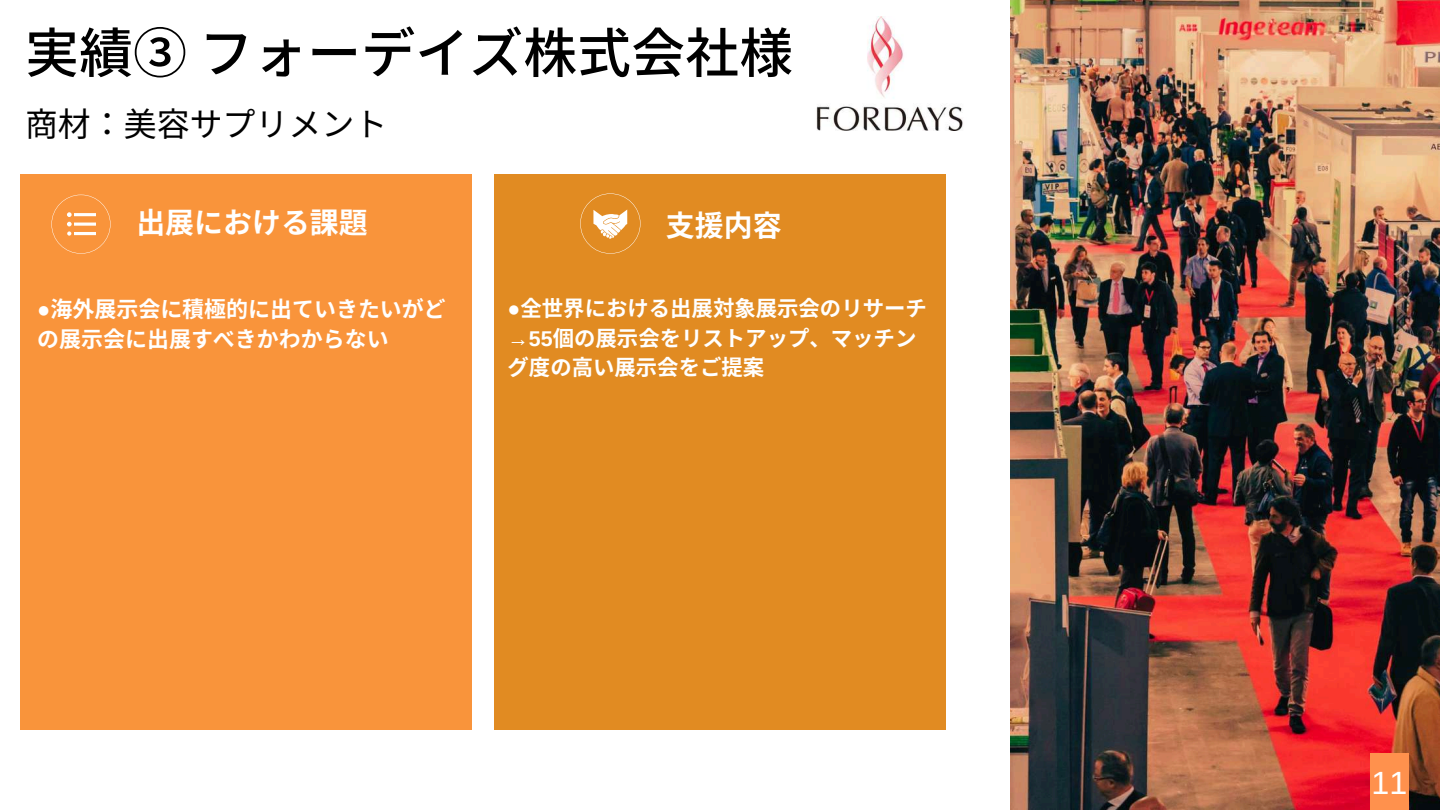
<style>
.page{position:relative;width:1440px;height:810px;background:#fff}
.page>*{position:absolute;margin:0;border:0;box-sizing:border-box;transform-origin:0 0}
.t1{font:500 54px "Noto Sans JP";color:#000}
.t2{font:32.9px "Noto Sans CJ Ksc";color:#000}
.t3{font:32.2px "Arimo";color:#fff}
.t4{font:700 28.9px "Noto Sans CJ Ksc";color:#fff}
.t5{font:700 22px/30.4px "Noto Sans CJ Ksc";color:#fff}
.t6{font:700 21.4px/29.6px "Noto Sans CJ Ksc";color:#fff}
.s1{font-family:"Arimo"}
</style>
<div class="page">
<img style="left:1010px;top:0;width:430px;height:810px">
<div style="left:1370px;top:753px;width:39px;height:57px;background:#ff914d"></div>
<div style="left:21px;top:175px;width:451px;height:554px;background:#f9943b"></div>
<svg style="left:51px;top:195px;width:60px;height:59px"></svg>
<div style="left:494px;top:175px;width:452px;height:554px;background:#e18b22"></div>
<svg style="left:580px;top:193px;width:60px;height:60px"></svg>
<img style="left:816px;top:16px;width:147px;height:114px">
<h1 class="t1" style="left:25px;top:10px;width:770px">実績③ フォーデイズ株式会社様</h1>
<h2 class="t2" style="left:25px;top:98px;width:364px">商材： 美容サプリメント</h2>
<h3 class="t4" style="left:136px;top:199px;width:233px">出展における課題</h3>
<p class="t5" style="left:37px;top:292px;width:410px"><span class="s1">●</span>海外展示会に積極的に出ていきたいがどの展示会に出展すべきかわからない</p>
<h3 class="t4" style="left:666px;top:202px;width:115px">支援内容</h3>
<p class="t6" style="left:508px;top:292px;width:421px"><span class="s1">●</span>全世界における出展対象展示会のリサーチ</p>
<p class="t6" style="left:508px;top:322px;width:410px"><span class="s1">→55</span>個の展示会をリストアップ、マッチング度の高い展示会をご提案</p>
<h3 class="t3" style="left:1372px;top:765px;width:37px">11</h3>
</div>
